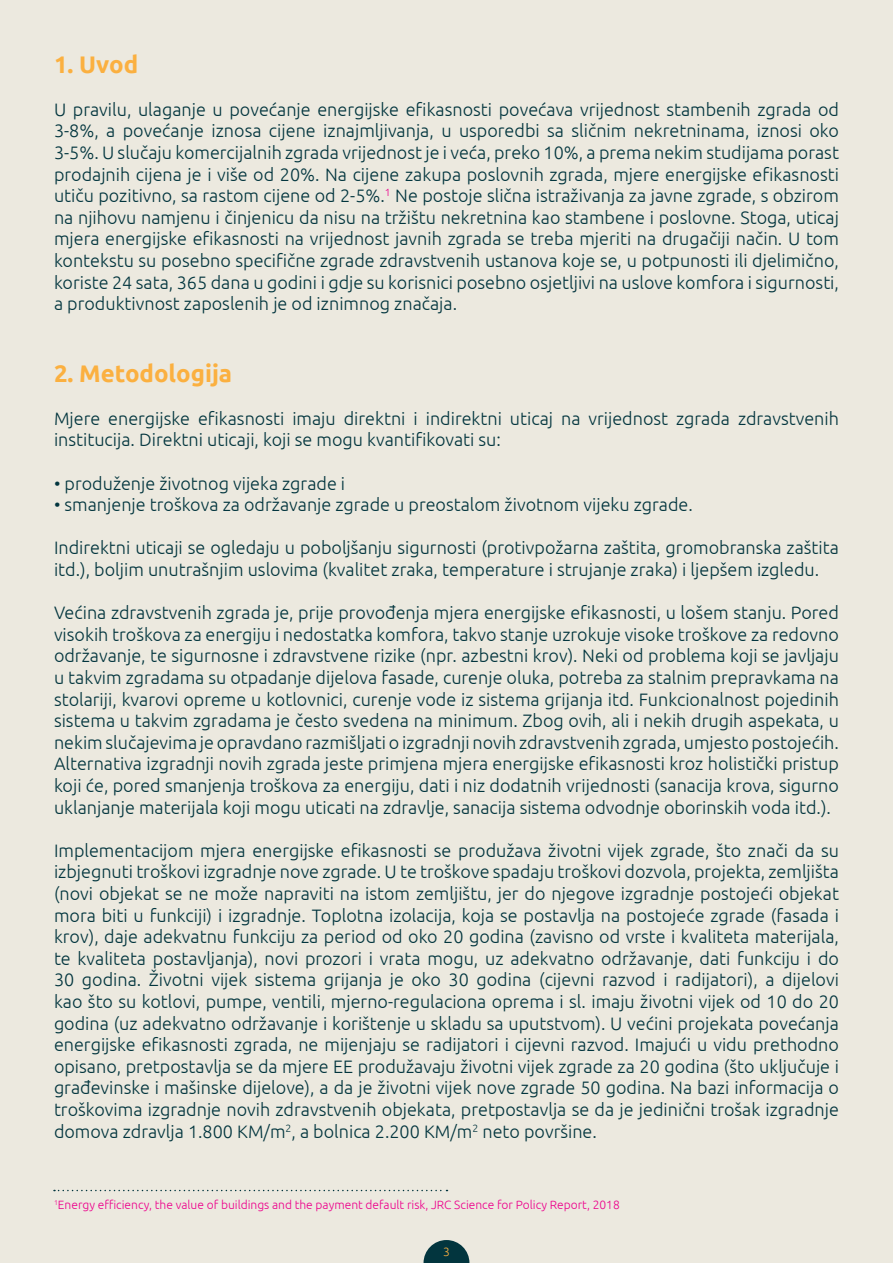
<style>
.page{position:relative;width:893px;height:1263px;background:#ece9df}
.page>*{position:absolute;margin:0;border:0;box-sizing:border-box;transform-origin:0 0}
.t1{font:700 24px "Ubuntu";color:#fbb040}
.t2{font:300 18px/21.6px "Ubuntu";color:#02353e;text-align:justify}
.t3{font:300 12px "Ubuntu";color:#ec008c}
.t4{font:300 12px "Ubuntu";color:#fbb040}
</style>
<div class="page">
<svg style="left:423px;top:1240px;width:46px;height:23px"></svg>
<svg style="left:54px;top:1190px;width:393px;height:1px"></svg>
<p class="t1" style="left:54px;top:50px;width:86px">1. Uvod</p>
<p class="t2" style="left:54px;top:98px;width:786px">U pravilu, ulaganje u povećanje energijske efikasnosti povećava vrijednost stambenih zgrada od 3-8%, a povećanje iznosa cijene iznajmljivanja, u usporedbi sa sličnim nekretninama, iznosi oko 3-5%. U slučaju komercijalnih zgrada vrijednost je i veća, preko 10%, a prema nekim studijama porast prodajnih cijena je i više od 20%. Na cijene zakupa poslovnih zgrada, mjere energijske efikasnosti utiču pozitivno, sa rastom cijene od 2-5%.<sup>1</sup> Ne postoje slična istraživanja za javne zgrade, s obzirom na njihovu namjenu i činjenicu da nisu na tržištu nekretnina kao stambene i poslovne. Stoga, uticaj mjera energijske efikasnosti na vrijednost javnih zgrada se treba mjeriti na drugačiji način. U tom kontekstu su posebno specifične zgrade zdravstvenih ustanova koje se, u potpunosti ili djelimično, koriste 24 sata, 365 dana u godini i gdje su korisnici posebno osjetljivi na uslove komfora i sigurnosti, a produktivnost zaposlenih je od iznimnog značaja.</p>
<p class="t1" style="left:54px;top:358px;width:180px">2. Metodologija</p>
<p class="t2" style="left:54px;top:407px;width:786px">Mjere energijske efikasnosti imaju direktni i indirektni uticaj na vrijednost zgrada zdravstvenih institucija. Direktni uticaji, koji se mogu kvantifikovati su:</p>
<p class="t2" style="left:54px;top:472px;width:293px">• produženje životnog vijeka zgrade i</p>
<p class="t2" style="left:54px;top:493px;width:640px">• smanjenje troškova za održavanje zgrade u preostalom životnom vijeku zgrade.</p>
<p class="t2" style="left:54px;top:537px;width:786px">Indirektni uticaji se ogledaju u poboljšanju sigurnosti (protivpožarna zaštita, gromobranska zaštita itd.), boljim unutrašnjim uslovima (kvalitet zraka, temperature i strujanje zraka) i ljepšem izgledu.</p>
<p class="t2" style="left:54px;top:601px;width:786px">Većina zdravstvenih zgrada je, prije provođenja mjera energijske efikasnosti, u lošem stanju. Pored visokih troškova za energiju i nedostatka komfora, takvo stanje uzrokuje visoke troškove za redovno održavanje, te sigurnosne i zdravstvene rizike (npr. azbestni krov). Neki od problema koji se javljaju u takvim zgradama su otpadanje dijelova fasade, curenje oluka, potreba za stalnim prepravkama na stolariji, kvarovi opreme u kotlovnici, curenje vode iz sistema grijanja itd. Funkcionalnost pojedinih sistema u takvim zgradama je često svedena na minimum. Zbog ovih, ali i nekih drugih aspekata, u nekim slučajevima je opravdano razmišljati o izgradnji novih zdravstvenih zgrada, umjesto postojećih.<br>Alternativa izgradnji novih zgrada jeste primjena mjera energijske efikasnosti kroz holistički pristup koji će, pored smanjenja troškova za energiju, dati i niz dodatnih vrijednosti (sanacija krova, sigurno uklanjanje materijala koji mogu uticati na zdravlje, sanacija sistema odvodnje oborinskih voda itd.).</p>
<p class="t2" style="left:54px;top:839px;width:786px">Implementacijom mjera energijske efikasnosti se produžava životni vijek zgrade, što znači da su izbjegnuti troškovi izgradnje nove zgrade. U te troškove spadaju troškovi dozvola, projekta, zemljišta (novi objekat se ne može napraviti na istom zemljištu, jer do njegove izgradnje postojeći objekat mora biti u funkciji) i izgradnje. Toplotna izolacija, koja se postavlja na postojeće zgrade (fasada i krov), daje adekvatnu funkciju za period od oko 20 godina (zavisno od vrste i kvaliteta materijala, te kvaliteta postavljanja), novi prozori i vrata mogu, uz adekvatno održavanje, dati funkciju i do 30 godina. Životni vijek sistema grijanja je oko 30 godina (cijevni razvod i radijatori), a dijelovi kao što su kotlovi, pumpe, ventili, mjerno-regulaciona oprema i sl. imaju životni vijek od 10 do 20 godina (uz adekvatno održavanje i korištenje u skladu sa uputstvom). U većini projekata povećanja energijske efikasnosti zgrada, ne mijenjaju se radijatori i cijevni razvod. Imajući u vidu prethodno opisano, pretpostavlja se da mjere EE produžavaju životni vijek zgrade za 20 godina (što uključuje i građevinske i mašinske dijelove), a da je životni vijek nove zgrade 50 godina. Na bazi informacija o troškovima izgradnje novih zdravstvenih objekata, pretpostavlja se da je jedinični trošak izgradnje domova zdravlja 1.800 KM/m<sup>2</sup>, a bolnica 2.200 KM/m<sup>2</sup> neto površine.</p>
<p class="t3" style="left:54px;top:1197px;width:567px"><sup>1</sup>Energy efficiency, the value of buildings and the payment default risk, JRC Science for Policy Report, 2018</p>
<p class="t4" style="left:443px;top:1244px;width:8px">3</p>
</div>
